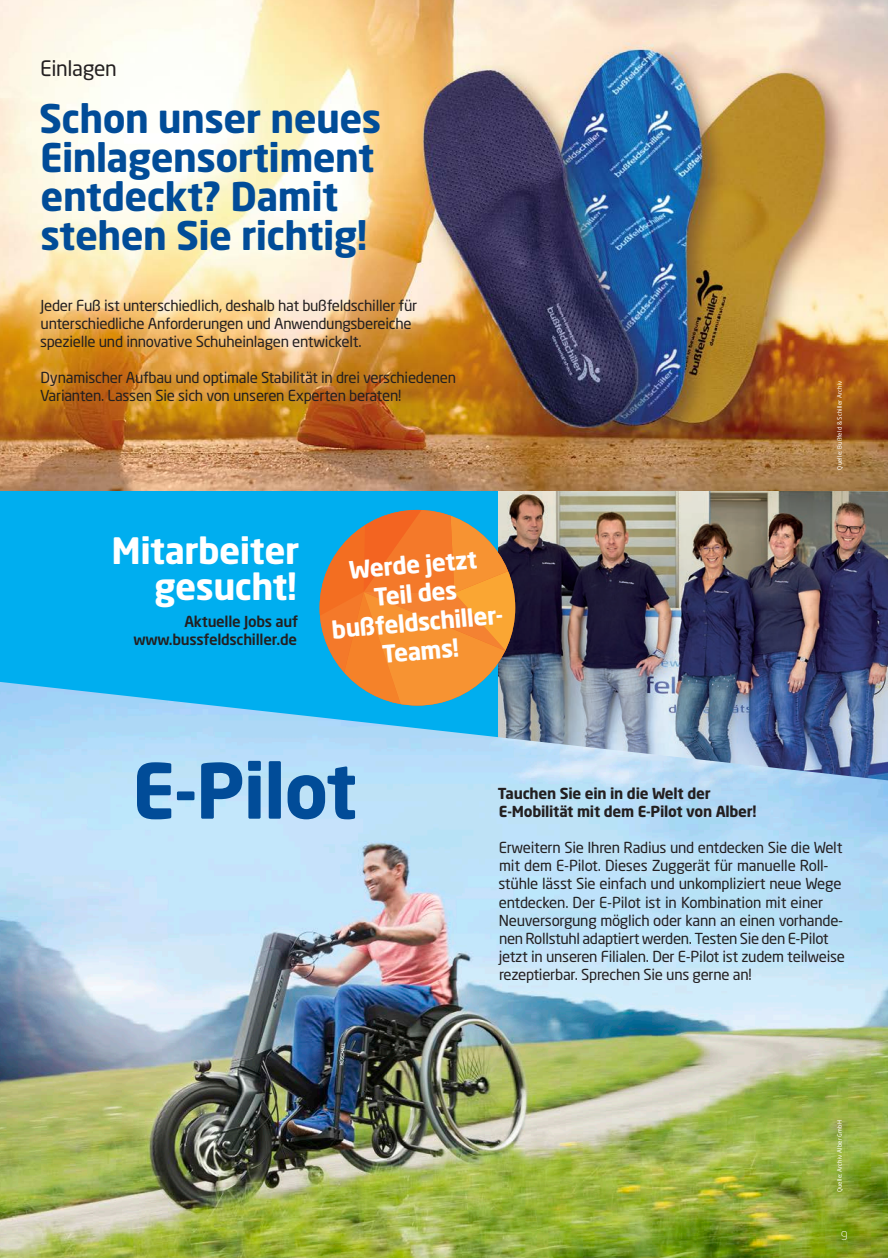
<style>
.page{position:relative;width:888px;height:1258px;background:#fff}
.page>*{position:absolute;margin:0;border:0;box-sizing:border-box;transform-origin:0 0}
.t1{font:700 75px "Neo Sans Pro";color:#014c98}
.t2{font:700 39px/39px "Neo Sans Pro";letter-spacing:-.015em;color:#014c98}
.t3{font:700 36px/36px "Neo Sans Pro";letter-spacing:-.015em;color:#fff;text-align:right}
.t4{font:700 24px/28.8px "Neo Sans Pro";color:#fff;text-align:center}
.t5{font:21px "Neo Sans Pro";letter-spacing:-.02em;color:#231f20}
.t6{font:15px/18.1px "Neo Sans Pro";letter-spacing:-.02em;color:#231f20}
.t7{font:700 15px/18px "Neo Sans Pro";letter-spacing:-.015em;color:#231f20}
.t8{font:500 15px/18px "Neo Sans Pro";letter-spacing:-.02em;color:#231f20;text-align:right}
.t9{font:300 12px "Neo Sans Pro";color:#fff}
.t10{font:6px "Neo Sans Pro";letter-spacing:.025em;color:#fff}
</style>
<div class="page">
<img style="left:0;top:0;width:888px;height:492px">
<div style="left:0;top:492px;width:888px;height:307px;background:#00aeef"></div>
<img style="left:498px;top:492px;width:390px;height:190px">
<img style="left:0;top:682px;width:888px;height:576px">
<svg style="left:320px;top:510px;width:195px;height:195px"></svg>
<h3 class="t5" style="left:40px;top:56px;width:78px">Einlagen</h3>
<h2 class="t2" style="left:39px;top:98px;width:344px">Schon unser neues<br>Einlagensortiment entdeckt? Damit stehen Sie richtig!</h2>
<p class="t6" style="left:40px;top:296px;width:379px">Jeder Fuß ist unterschiedlich, deshalb hat bußfeldschiller für unterschiedliche Anforderungen und Anwendungsbereiche spezielle und innovative Schuheinlagen entwickelt.</p>
<p class="t6" style="left:40px;top:369px;width:417px">Dynamischer Aufbau und optimale Stabilität in drei verschiedenen<br>Varianten. Lassen Sie sich von unseren Experten beraten!</p>
<h3 class="t3" style="left:112px;top:532px;width:189px">Mitarbeiter gesucht!</h3>
<p class="t8" style="left:134px;top:612px;width:166px">Aktuelle Jobs auf www.bussfeldschiller.de</p>
<h3 class="t4" style="left:325px;top:557px;width:178px;rotate:-5deg">W erde jetzt<br>Teil des bußfeldschiller-<br>Team s!</h3>
<p class="t10" style="left:836px;top:469px;width:91px;rotate:-90deg">Quelle: Bußfeld &amp; Schiller Archiv</p>
<h1 class="t1" style="left:132px;top:743px;width:227px">E-Pilot</h1>
<p class="t7" style="left:498px;top:784px;width:260px">Tauchen Sie ein in die Welt der<br>E-Mobilität mit dem E-Pilot von Alber!</p>
<p class="t6" style="left:498px;top:838px;width:348px">Erweitern Sie Ihren Radius und entdecken Sie die Welt mit dem E-Pilot. Dieses Zuggerät für manuelle Roll&shy;stühle lässt Sie einfach und unkompliziert neue Wege entdecken. Der E-Pilot ist in Kombination mit einer Neuversorgung möglich oder kann an einen vorhande&shy;nen Rollstuhl adaptiert werden. Testen Sie den E-Pilot jetzt in unseren Filialen. Der E-Pilot ist zudem teilweise rezeptierbar. Sprechen Sie uns gerne an!</p>
<p class="t10" style="left:836px;top:1192px;width:74px;rotate:-90deg">Quelle: Archiv Alber GmbH</p>
<p class="t9" style="left:841px;top:1228px;width:8px">9</p>
</div>
